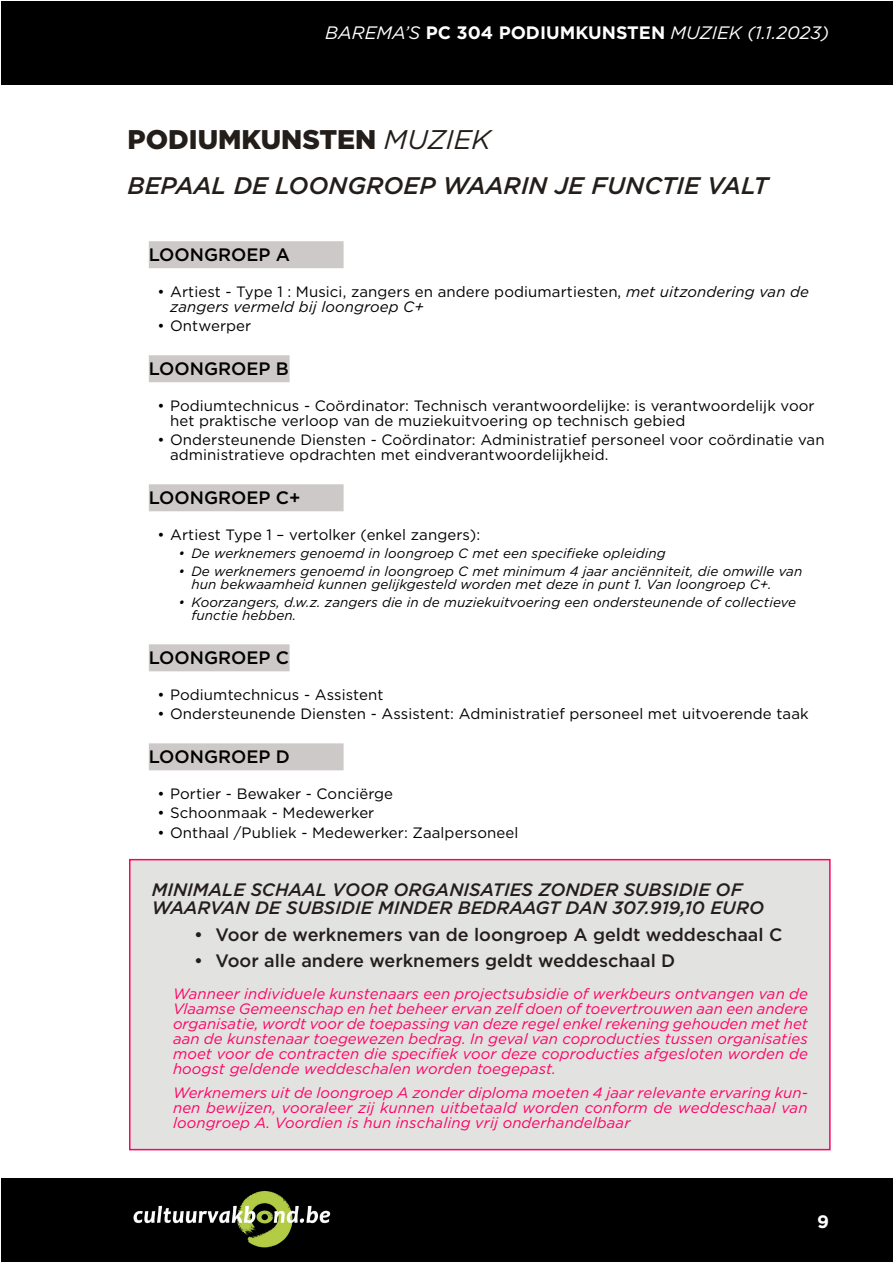
<style>
.page{position:relative;width:893px;height:1263px;background:#fff}
.page>*{position:absolute;margin:0;border:0;box-sizing:border-box;transform-origin:0 0}
.Titel_1{font:900 27px "Gotham";color:#241e1b}
.Titel_2{font:italic 500 24px "Gotham";color:#241e1b}
.titel_4{font:italic 500 18px/18px "Gotham";color:#241e1b}
.t1{font:500 18px "Gotham";color:#241e1b}
.Titel_3{font:500 18px "Gotham";color:#000}
.t2{font:italic 18px "Gotham";color:#fff}
.t3{font:700 18px "Gotham";color:#fff}
.t4{font:15px/15px "Gotham";letter-spacing:.005em;color:#000}
.Inleiding{font:italic 15px/15px "Gotham";letter-spacing:.005em;color:#ff0164;text-align:justify}
.t5{font:italic 13.5px/13.5px "Gotham";letter-spacing:.005em;color:#000}
.s1{font-weight:700;font-style:normal}
.s2{font-weight:400;font-style:italic}
.s3{font-style:italic}
</style>
<div class="page">
<div style="left:1px;top:1px;width:891px;height:83px;background:#000"></div>
<div style="left:1px;top:1179px;width:891px;height:83px;background:#000"></div>
<img style="left:133px;top:1191px;width:198px;height:57px">
<div style="left:149px;top:241px;width:195px;height:27px;background:#cdc9c8"></div>
<div style="left:149px;top:355px;width:141px;height:27px;background:#cdc9c8"></div>
<div style="left:149px;top:484px;width:195px;height:27px;background:#cdc9c8"></div>
<div style="left:149px;top:644px;width:141px;height:27px;background:#cdc9c8"></div>
<div style="left:149px;top:743px;width:195px;height:27px;background:#cdc9c8"></div>
<div style="left:130px;top:860px;width:700px;height:289px;background:#e2e2e1"></div>
<div style="left:129px;top:859px;width:702px;height:291px;border:2px solid #ff0164"></div>
<p class="t2" style="left:325px;top:21px;width:505px">BAREMA’S <span class="s1">PC 304 PODIUMKUNSTEN</span> MUZIEK (1.1.2023)</p>
<p class="Titel_1" style="left:128px;top:121px;width:365px">PODIUMKUNSTEN <span class="s2">MUZIEK</span></p>
<p class="Titel_2" style="left:128px;top:170px;width:642px">BEPAAL DE LOONGROEP WAARIN JE FUNCTIE VALT</p>
<p class="Titel_3" style="left:149px;top:243px;width:143px">LOONGROEP A</p>
<p class="t4" style="left:170px;top:284px;width:640px;text-indent:-13px">• Artiest - Type 1 : Musici, zangers en andere podiumartiesten, <span class="s3">met uitzondering van de zangers vermeld bij loongroep C+</span></p>
<p class="t4" style="left:157px;top:318px;width:95px">• Ontwerper</p>
<p class="Titel_3" style="left:149px;top:357px;width:142px">LOONGROEP B</p>
<p class="t4" style="left:170px;top:398px;width:646px;text-indent:-13px">• Podiumtechnicus - Coördinator: Technisch verantwoordelijke: is verantwoordelijk voor het praktische verloop van de muziekuitvoering op technisch gebied</p>
<p class="t4" style="left:170px;top:432px;width:656px;text-indent:-13px">• Ondersteunende Diensten - Coördinator: Administratief personeel voor coördinatie van administratieve opdrachten met eindverantwoordelijkheid.</p>
<p class="Titel_3" style="left:149px;top:486px;width:153px">LOONGROEP C+</p>
<p class="t4" style="left:157px;top:527px;width:324px">• Artiest Type 1 – vertolker (enkel zangers):</p>
<p class="t5" style="left:179px;top:546px;width:489px">• De werknemers genoemd in loongroep C met een specifieke opleiding</p>
<p class="t5" style="left:191px;top:564px;width:612px;text-indent:-13px">• De werknemers genoemd in loongroep C met minimum 4 jaar anciënniteit, die omwille van hun bekwaamheid kunnen gelijkgesteld worden met deze in punt 1. Van loongroep C+.</p>
<p class="t5" style="left:191px;top:595px;width:606px;text-indent:-13px">• Koorzangers, d.w.z. zangers die in de muziekuitvoering een ondersteunende of collectieve functie hebben.</p>
<p class="Titel_3" style="left:149px;top:646px;width:142px">LOONGROEP C</p>
<p class="t4" style="left:157px;top:687px;width:228px">• Podiumtechnicus - Assistent</p>
<p class="t4" style="left:157px;top:706px;width:653px">• Ondersteunende Diensten - Assistent: Administratief personeel met uitvoerende taak</p>
<p class="Titel_3" style="left:149px;top:745px;width:143px">LOONGROEP D</p>
<p class="t4" style="left:157px;top:786px;width:237px">• Portier - Bewaker - Conciërge</p>
<p class="t4" style="left:157px;top:805px;width:219px">• Schoonmaak - Medewerker</p>
<p class="t4" style="left:157px;top:824px;width:363px">• Onthaal /Publiek - Medewerker: Zaalpersoneel</p>
<p class="titel_4" style="left:152px;top:880px;width:614px">MINIMALE SCHAAL VOOR ORGANISATIES ZONDER SUBSIDIE OF<br>WAARVAN DE SUBSIDIE MINDER BEDRAAGT DAN 307.919,10 EURO</p>
<p class="t1" style="left:194px;top:922px;width:590px">• Voor de werknemers van de loongroep A geldt weddeschaal C</p>
<p class="t1" style="left:194px;top:949px;width:482px">• Voor alle andere werknemers geldt weddeschaal D</p>
<p class="Inleiding" style="left:173px;top:986px;width:636px">Wanneer individuele kunstenaars een projectsubsidie of werkbeurs ontvangen van de Vlaamse Gemeenschap en het beheer ervan zelf doen of toevertrouwen aan een andere organisatie, wordt voor de toepassing van deze regel enkel rekening gehouden met het aan de kunstenaar toegewezen bedrag. In geval van coproducties tussen organisaties moet voor de contracten die specifiek voor deze coproducties afgesloten worden de hoogst geldende weddeschalen worden toegepast.</p>
<p class="Inleiding" style="left:173px;top:1084px;width:636px">Werknemers uit de loongroep A zonder diploma moeten 4 jaar relevante ervaring kun&shy;nen bewijzen, vooraleer zij kunnen uitbetaald worden conform de weddeschaal van loongroep A. Voordien is hun inschaling vrij onderhandelbaar</p>
<p class="t3" style="left:817px;top:1209px;width:13px">9</p>
</div>
